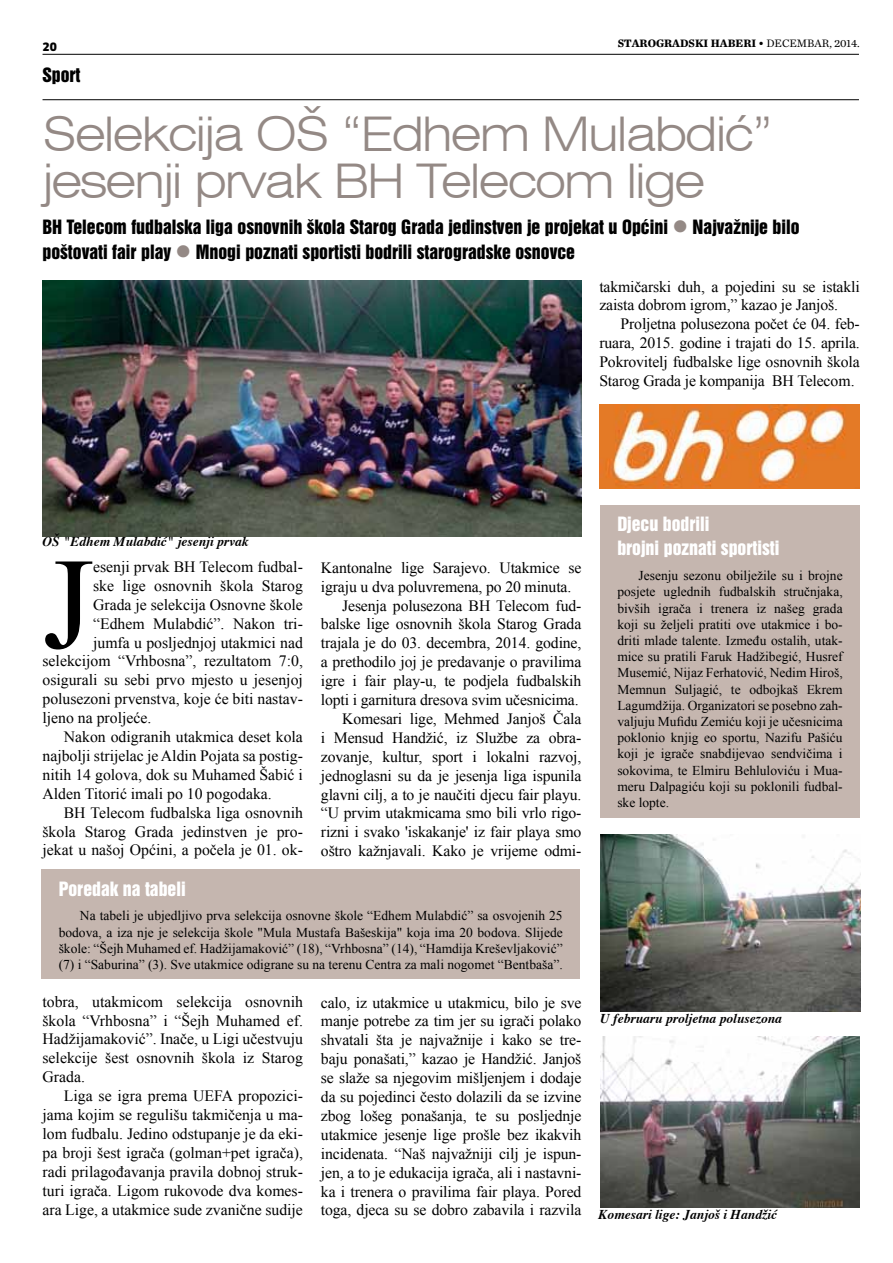
<style>
.page{position:relative;width:893px;height:1263px;background:#fff}
.page>*{position:absolute;margin:0;border:0;box-sizing:border-box;transform-origin:0 0}
.t1{font:129.9px "Times New Roman";color:#000}
.t2{font:300 expanded 47.85px/47px "Swiss 721 BT";letter-spacing:-.04em;color:#948985}
.t3{font:18px/25.5px "Swiss 921 BT Regular A";color:#000}
.t4{font:18px/24px "Swiss 921 BT Regular A";color:#fff}
.t5{font:15.75px/18.9px "Times New Roman";letter-spacing:-.01em;color:#000;text-align:justify}
.t6{font:13.5px/16.2px "Times New Roman";color:#000;text-align:justify}
.t7{font:italic 700 13.5px "Times";color:#000}
.t8{font:700 11.25px "Chronicle Text G1";color:#000}
.t9{font:900 11.25px "Clan Pro";color:#000}
.s1{font-weight:400}
.s2{color:#948985}
</style>
<div class="page">
<hr style="left:43px;top:99px;width:816px;height:1px;background:#000">
<hr style="left:43px;top:54px;width:816px;height:1px;background:#000">
<div style="left:42px;top:869px;width:538px;height:110px;background:#c5b6af"></div>
<div style="left:600px;top:505px;width:260px;height:313px;background:#c5b6af"></div>
<img style="left:600px;top:834px;width:260px;height:177px">
<img style="left:600px;top:1036px;width:259px;height:171px">
<img style="left:599px;top:404px;width:261px;height:84px">
<img style="left:43px;top:281px;width:538px;height:255px">
<p class="t9" style="left:43px;top:40px;width:16px">20</p>
<p class="t8" style="left:618px;top:34px;width:244px">STAROGRADSKI HABERI • <span class="s1">DECEMBAR, 2014.</span></p>
<p class="t3" style="left:43px;top:63px;width:40px">Sport</p>
<h2 class="t2" style="left:43px;top:111px;width:732px">Selekcija OŠ “Edhem Mulabdić” jesenji prvak BH Telecom lige</h2>
<p class="t3" style="left:43px;top:215px;width:758px">BH Telecom fudbalska liga osnovnih škola Starog Grada jedinstven je projekat u Općini <span class="s2">●</span> Najvažnije bilo poštovati fair play <span class="s2">●</span> Mnogi poznati sportisti bodrili starogradske osnovce</p>
<p class="t5" style="left:599px;top:277px;width:262px">takmičarski duh, a pojedini su se istakli zaista dobrom igrom,” kazao je Janjoš.</p>
<p class="t5" style="left:599px;top:314px;width:262px;text-indent:21px">Proljetna polusezona počet će 04. feb&shy;ruara, 2015. godine i trajati do 15. aprila.<br>Pokrovitelj fudbalske lige osnovnih škola Starog Grada je kompanija BH Telecom.</p>
<p class="t7" style="left:42px;top:529px;width:208px">OŠ "Edhem Mulabdić" jesenji prvak</p>
<h1 class="t1" style="left:43px;top:517px;width:52px">J</h1>
<p class="t5" style="left:93px;top:557px;width:211px">esenji prvak BH Telecom fudbal-</p>
<p class="t5" style="left:93px;top:576px;width:211px">ske lige osnovnih škola Starog</p>
<p class="t5" style="left:93px;top:595px;width:211px">Grada je selekcija Osnovne škole</p>
<p class="t5" style="left:93px;top:614px;width:211px">“Edhem Mulabdić”. Nakon tri-</p>
<p class="t5" style="left:93px;top:632px;width:211px">jumfa u posljednjoj utakmici nad</p>
<p class="t5" style="left:43px;top:651px;width:262px">selekcijom “Vrhbosna”, rezultatom 7:0,</p>
<p class="t5" style="left:43px;top:670px;width:262px">osigurali su sebi prvo mjesto u jesenjoj</p>
<p class="t5" style="left:43px;top:689px;width:262px">polusezoni prvenstva, koje će biti nastav-</p>
<p class="t5" style="left:43px;top:708px;width:110px">ljeno na proljeće.</p>
<p class="t5" style="left:64px;top:727px;width:241px">Nakon odigranih utakmica deset kola</p>
<p class="t5" style="left:43px;top:746px;width:262px">najbolji strijelac je Aldin Pojata sa postig-</p>
<p class="t5" style="left:43px;top:765px;width:262px">nitih 14 golova, dok su Muhamed Šabić i</p>
<p class="t5" style="left:43px;top:784px;width:231px">Alden Titorić imali po 10 pogodaka.</p>
<p class="t5" style="left:64px;top:803px;width:241px">BH Telecom fudbalska liga osnovnih</p>
<p class="t5" style="left:43px;top:821px;width:262px">škola Starog Grada jedinstven je pro-</p>
<p class="t5" style="left:43px;top:840px;width:262px">jekat u našoj Općini, a počela je 01. ok-</p>
<p class="t5" style="left:321px;top:558px;width:262px">Kantonalne lige Sarajevo. Utakmice se</p>
<p class="t5" style="left:321px;top:577px;width:252px">igraju u dva poluvremena, po 20 minuta.</p>
<p class="t5" style="left:342px;top:596px;width:241px">Jesenja polusezona BH Telecom fud-</p>
<p class="t5" style="left:321px;top:614px;width:262px">balske lige osnovnih škola Starog Grada</p>
<p class="t5" style="left:321px;top:633px;width:262px">trajala je do 03. decembra, 2014. godine,</p>
<p class="t5" style="left:321px;top:652px;width:262px">a prethodilo joj je predavanje o pravilima</p>
<p class="t5" style="left:321px;top:671px;width:262px">igre i fair play-u, te podjela fudbalskih</p>
<p class="t5" style="left:321px;top:690px;width:259px">lopti i garnitura dresova svim učesnicima.</p>
<p class="t5" style="left:342px;top:709px;width:241px">Komesari lige, Mehmed Janjoš Čala</p>
<p class="t5" style="left:321px;top:728px;width:262px">i Mensud Handžić, iz Službe za obra-</p>
<p class="t5" style="left:321px;top:747px;width:262px">zovanje, kultur, sport i lokalni razvoj,</p>
<p class="t5" style="left:321px;top:766px;width:262px">jednoglasni su da je jesenja liga ispunila</p>
<p class="t5" style="left:321px;top:785px;width:262px">glavni cilj, a to je naučiti djecu fair playu.</p>
<p class="t5" style="left:321px;top:803px;width:262px">“U prvim utakmicama smo bili vrlo rigo-</p>
<p class="t5" style="left:321px;top:822px;width:262px">rizni i svako 'iskakanje' iz fair playa smo</p>
<p class="t5" style="left:321px;top:841px;width:262px">oštro kažnjavali. Kako je vrijeme odmi-</p>
<p class="t4" style="left:59px;top:877px;width:128px">Poredak na tabeli</p>
<p class="t6" style="left:59px;top:907px;width:505px;text-indent:21px">Na tabeli je ubjedljivo prva selekcija osnovne škole “Edhem Mulabdić” sa osvojenih 25 bodova, a iza nje je selekcija škole "Mula Mustafa Bašeskija" koja ima 20 bodova. Slijede škole: “Šejh Muhamed ef. Hadžijamaković” (18), “Vrhbosna” (14), “Hamdija Kreševljaković” (7) i “Saburina” (3). Sve utakmice odigrane su na terenu Centra za mali nogomet “Bentbaša”.</p>
<p class="t5" style="left:43px;top:992px;width:262px">tobra, utakmicom selekcija osnovnih škola “Vrhbosna” i “Šejh Muhamed ef.<br>Hadžijamaković”. Inače, u Ligi učestvuju selekcije šest osnovnih škola iz Starog Grada.</p>
<p class="t5" style="left:43px;top:1086px;width:262px;text-indent:21px">Liga se igra prema UEFA propozici&shy;jama kojim se regulišu takmičenja u ma&shy;lom fudbalu. Jedino odstupanje je da eki&shy;pa broji šest igrača (golman+pet igrača), radi prilagođavanja pravila dobnoj struk&shy;turi igrača. Ligom rukovode dva komes&shy;ara Lige, a utakmice sude zvanične sudije</p>
<p class="t5" style="left:321px;top:992px;width:262px">calo, iz utakmice u utakmicu, bilo je sve manje potrebe za tim jer su igrači polako shvatali šta je najvažnije i kako se tre&shy;baju ponašati,” kazao je Handžić. Janjoš se slaže sa njegovim mišljenjem i dodaje da su pojedinci često dolazili da se izvine zbog lošeg ponašanja, te su posljednje utakmice jesenje lige prošle bez ikakvih incidenata. “Naš najvažniji cilj je ispun&shy;jen, a to je edukacija igrača, ali i nastavni&shy;ka i trenera o pravilima fair playa. Pored toga, djeca su se dobro zabavila i razvila</p>
<p class="t4" style="left:617px;top:513px;width:164px">Djecu bodrili<br>brojni poznati sportisti</p>
<p class="t6" style="left:617px;top:567px;width:227px;text-indent:21px">Jesenju sezonu obilježile su i brojne posjete uglednih fudbalskih stručnjaka, bivših igrača i trenera iz našeg grada koji su željeli pratiti ove utakmice i bo&shy;driti mlade talente. Između ostalih, utak&shy;mice su pratili Faruk Hadžibegić, Husref Musemić, Nijaz Ferhatović, Nedim Hiroš, Memnun Suljagić, te odbojkaš Ekrem Lagumdžija. Organizatori se posebno zah&shy;valjuju Mufidu Zemiću koji je učesnicima poklonio knjig eo sportu, Nazifu Pašiću koji je igrače snabdijevao sendvičima i sokovima, te Elmiru Behluloviću i Mua&shy;meru Dalpagiću koji su poklonili fudbal&shy;ske lopte.</p>
<p class="t7" style="left:600px;top:1006px;width:183px">U februaru proljetna polusezona</p>
<p class="t7" style="left:599px;top:1202px;width:180px">Komesari lige: Janjoš i Handžić</p>
</div>
